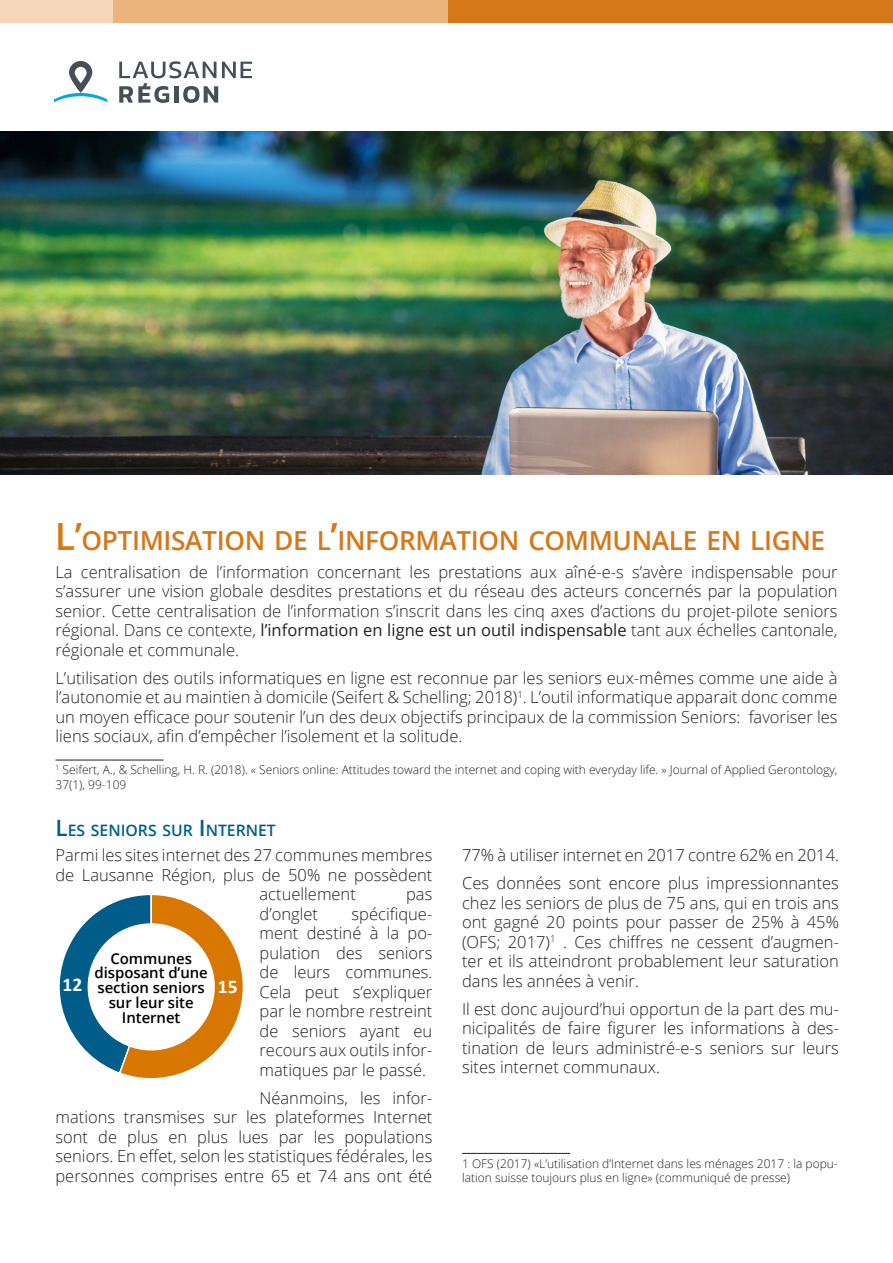
<style>
.page{position:relative;width:893px;height:1263px;background:#fff}
.page>*{position:absolute;margin:0;border:0;box-sizing:border-box;transform-origin:0 0}
.t1{font:600 26.25px "Open Sans";letter-spacing:-.015em;color:#d67719}
.t2{font:700 19.5px "Calibri";color:#fff}
.Seniors__paragraphe{font:300 16.5px/19.5px "Open Sans";color:#231f20;text-align:justify}
.t3{font:600 15.75px "Open Sans";color:#005d8a}
.t4{font:600 15px/15px "Open Sans";letter-spacing:-.005em;color:#000;text-align:center}
.Note_en_bas_de_page{font:300 12px/14.4px "Open Sans";color:#231f20}
.s1{font-size:37.5px}
.s2{font-weight:400}
.s3{font-size:22.5px}
</style>
<div class="page">
<div style="left:0;top:0;width:113px;height:23px;background:#f5d6b8"></div>
<div style="left:448px;top:0;width:445px;height:23px;background:#d67719"></div>
<div style="left:113px;top:0;width:335px;height:23px;background:#ebb37e"></div>
<svg style="left:54px;top:61px;width:53px;height:41px"></svg>
<svg style="left:119px;top:61px;width:133px;height:42px"></svg>
<img style="left:0;top:132px;width:893px;height:342px">
<hr style="left:56px;top:760px;width:108px;height:1px;background:#231f20">
<hr style="left:462px;top:1153px;width:108px;height:1px;background:#231f20">
<svg style="left:59px;top:895px;width:184px;height:183px"></svg>
<div style="left:88px;top:923px;width:127px;height:127px;background:#fff;border-radius:50%"></div>
<p class="t1" style="left:55px;top:523px;width:772px"><span class="s1">L’</span>OPTIMISATION DE L<span class="s1">’</span>INFORMATION COMMUNALE EN LIGNE</p>
<p class="Seniors__paragraphe" style="left:56px;top:561px;width:783px">La centralisation de l’information concernant les prestations aux aîné-e-s s’avère indispensable pour s’assurer une vision globale desdites prestations et du réseau des acteurs concernés par la population senior. Cette centralisation de l’information s’inscrit dans les cinq axes d’actions du projet-pilote seniors régional. Dans ce contexte, <span class="s2">l’information en ligne est un outil indispensable</span> tant aux échelles cantonale, régionale et communale.</p>
<p class="Seniors__paragraphe" style="left:56px;top:667px;width:783px">L’utilisation des outils informatiques en ligne est reconnue par les seniors eux-mêmes comme une aide à l’autonomie et au maintien à domicile (Seifert &amp; Schelling; 2018)<sup>1</sup>. L’outil informatique apparait donc comme un moyen efficace pour soutenir l’un des deux objectifs principaux de la commission Seniors: favoriser les liens sociaux, afin d’empêcher l’isolement et la solitude.</p>
<p class="Note_en_bas_de_page" style="left:56px;top:762px;width:783px"><sup>1</sup> Seifert, A., &amp; Schelling, H. R. (2018). « Seniors online: Attitudes toward the internet and coping with everyday life. » Journal of Applied Gerontology,<br>37(1), 99-109</p>
<p class="t3" style="left:56px;top:819px;width:222px"><span class="s3">L</span>ES SENIORS SUR <span class="s3">I</span> NTERNET</p>
<p class="Seniors__paragraphe" style="left:56px;top:845px;width:378px">Parmi les sites internet des 27 communes membres</p>
<p class="Seniors__paragraphe" style="left:56px;top:864px;width:378px">de Lausanne Région, plus de 50% ne possèdent</p>
<p class="Seniors__paragraphe" style="left:260px;top:884px;width:98px">actuellement</p>
<p class="Seniors__paragraphe" style="left:406px;top:884px;width:28px">pas</p>
<p class="Seniors__paragraphe" style="left:260px;top:903px;width:60px">d’onglet</p>
<p class="Seniors__paragraphe" style="left:260px;top:903px;width:174px;text-indent:92px">spécifique&shy;ment destiné à la po&shy;pulation des seniors de leurs communes.<br>Cela peut s’expliquer par le nombre restreint de seniors ayant eu recours aux outils infor&shy;matiques par le passé.</p>
<p class="Seniors__paragraphe" style="left:56px;top:1087px;width:378px;text-indent:204px">Néanmoins, les infor&shy;mations transmises sur les plateformes Internet sont de plus en plus lues par les populations seniors. En effet, selon les statistiques fédérales, les personnes comprises entre 65 et 74 ans ont été</p>
<p class="t4" style="left:95px;top:950px;width:115px">Communes disposant d’une section seniors sur leur site<br>Internet</p>
<p class="t2" style="left:63px;top:970px;width:21px">12</p>
<p class="t2" style="left:218px;top:973px;width:21px">15</p>
<p class="Seniors__paragraphe" style="left:462px;top:845px;width:378px">77% à utiliser internet en 2017 contre 62% en 2014.</p>
<p class="Seniors__paragraphe" style="left:462px;top:873px;width:378px">Ces données sont encore plus impressionnantes chez les seniors de plus de 75 ans, qui en trois ans ont gagné 20 points pour passer de 25% à 45% (OFS; 2017)<sup>1</sup> . Ces chiffres ne cessent d’augmen&shy;ter et ils atteindront probablement leur saturation dans les années à venir.</p>
<p class="Seniors__paragraphe" style="left:462px;top:998px;width:378px">Il est donc aujourd’hui opportun de la part des mu&shy;nicipalités de faire figurer les informations à des&shy;tination de leurs administré-e-s seniors sur leurs sites internet communaux.</p>
<p class="Note_en_bas_de_page" style="left:462px;top:1156px;width:377px">1 OFS (2017) «L’utilisation d’Internet dans les ménages 2017 : la popu&shy;lation suisse toujours plus en ligne» (communiqué de presse)</p>
</div>
